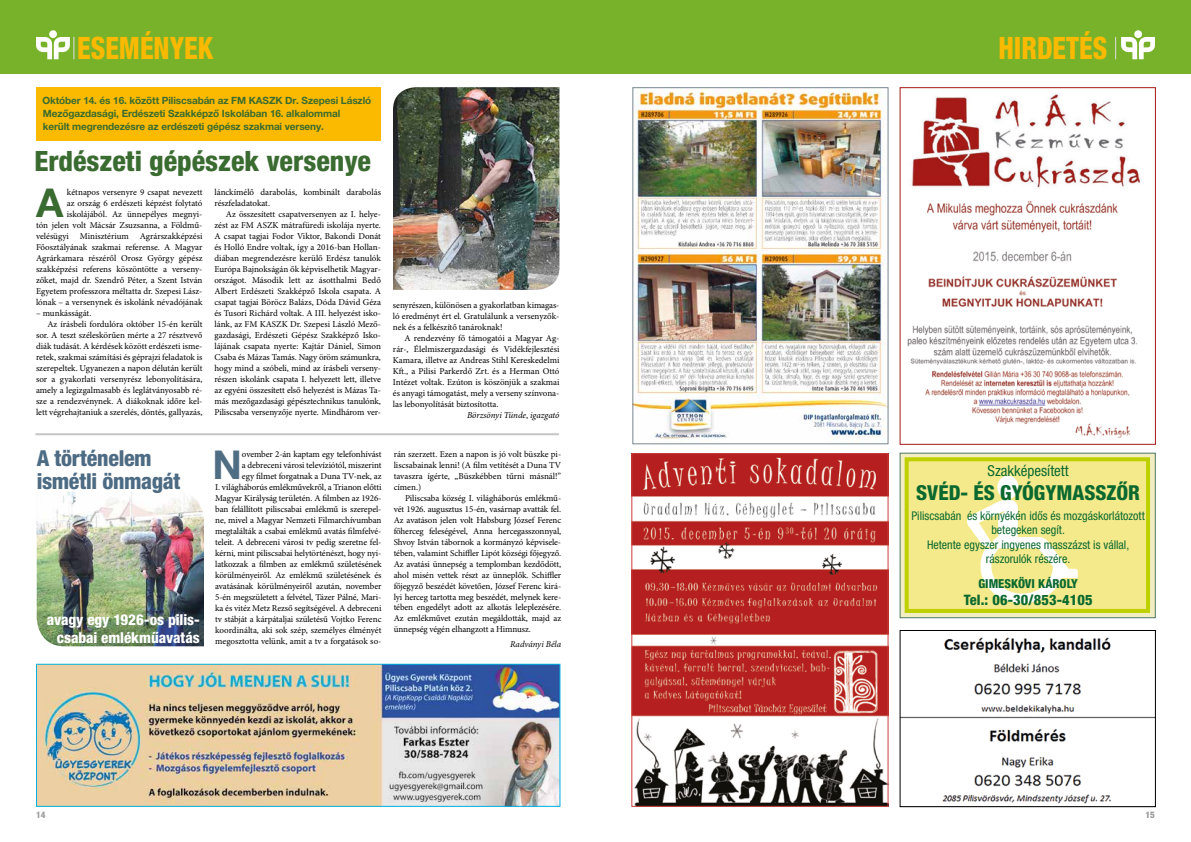
<style>
.page{position:relative;width:1191px;height:842px;background:#fff}
.page>*{position:absolute;margin:0;border:0;box-sizing:border-box;transform-origin:0 0}
.t1{font:700 39.8px "Helvetica Neue LT Pro";color:#3a6b30}
.t2{font:700 39.8px "Helvetica Neue LT Pro";color:#4f6d83}
.t3{font:800 condensed 30.9px "Helvetica Neue LT Pro";color:#fbba00;scale:.88 1}
.t4{font:800 condensed 28px "Helvetica Neue LT Pro";color:#3a6b30}
.t5{font:800 condensed 22px/23px "Helvetica Neue LT Pro";letter-spacing:-.015em;color:#4d6b83}
.t6{font:800 condensed 20.6px "Helvetica Neue LT Pro";color:#0b692f}
.t7{font:800 condensed 15px/18px "Helvetica Neue LT Pro";letter-spacing:-.005em;color:#fff;text-align:right}
.t8{font:condensed 15px "Helvetica Neue LT Pro";color:#0b692f}
.t9{font:800 condensed 14.4px "Helvetica Neue LT Pro";letter-spacing:.01em;color:#0b692f}
.t10{font:800 condensed 12.4px "Helvetica Neue LT Pro";color:#0b692f}
.t11{font:condensed 12px/14.4px "Helvetica Neue LT Pro";color:#0b692f;text-align:center}
.t12{font:700 10px/13px "Helvetica Neue LT Pro";letter-spacing:-.01em;color:#3a6b30}
.t13{font:9px/11px "Minion Pro";letter-spacing:-.005em;color:#000;text-align:justify}
.t14{font:italic 9px "Minion Pro";letter-spacing:-.005em;color:#000}
.t15{font:800 condensed 9px "Helvetica Neue LT Pro";color:#9d9d9c}
.t16{font:800 condensed 9px "Helvetica Neue LT Pro";color:#98989b}
.s1{font-style:normal}
</style>
<div class="page">
<div style="left:0;top:0;width:1191px;height:74px;background:#78b22b"></div>
<div style="left:1134px;top:30px;width:8px;height:8px;background:#fff;border-radius:50%"></div>
<div style="left:49px;top:30px;width:8px;height:8px;background:#fff;border-radius:50%"></div>
<svg style="left:36px;top:37px;width:38px;height:22px"></svg>
<svg style="left:1115px;top:37px;width:40px;height:22px"></svg>
<img style="left:393px;top:87px;width:166px;height:203px">
<img style="left:634px;top:89px;width:252px;height:353px">
<div style="left:632px;top:87px;width:256px;height:357px;border:1px solid #7a8791"></div>
<img style="left:901px;top:637px;width:252px;height:167px">
<div style="left:899px;top:630px;width:256px;height:177px;border:1px solid #000"></div>
<div style="left:899px;top:453px;width:256px;height:165px;background:#f3eec1;border:1px solid #4d7763"></div>
<div style="left:904px;top:457px;width:246px;height:156px;background:#f5ea8b;border:4px solid #bed000"></div>
<svg style="left:967px;top:476px;width:110px;height:127px"></svg>
<img style="left:633px;top:455px;width:253px;height:350px">
<div style="left:631px;top:453px;width:257px;height:354px;border:1px solid #ca3d3d"></div>
<div style="left:36px;top:87px;width:345px;height:53px;background:#fbba00"></div>
<img style="left:37px;top:491px;width:167px;height:155px">
<img style="left:38px;top:666px;width:520px;height:139px">
<div style="left:36px;top:664px;width:524px;height:143px;border:1px solid #00b0e2"></div>
<hr style="left:35px;top:433px;width:524px;height:2px;background:#c6c6c6">
<img style="left:907px;top:94px;width:235px;height:344px">
<div style="left:899px;top:87px;width:256px;height:358px;border:1px solid #a51916"></div>
<h2 class="t3" style="left:77px;top:29px;width:156px">ESEMÉNYEK</h2>
<h2 class="t3" style="left:998px;top:29px;width:125px">HIRDETÉS</h2>
<p class="t12" style="left:42px;top:94px;width:330px">Október 14. és 16. között Piliscsabán az FM KASZK Dr. Szepesi László<br>Mezőgazdasági, Erdészeti Szakképző Iskolában 16. alkalommal<br>került megrendezésre az erdészeti gépész szakmai verseny.</p>
<h3 class="t4" style="left:35px;top:144px;width:338px">Erdészeti gépészek versenye</h3>
<h1 class="t1" style="left:36px;top:178px;width:29px">A</h1>
<p class="t13" style="left:36px;top:187px;width:168px;text-align:right">kétnapos versenyre 9 csapat nevezett<br>az ország 6 erdészeti képzést folytató iskolájából. Az ünnepélyes megnyi-<br>tón jelen volt Mácsár Zsuzsanna, a Földmű&shy;velésügyi Minisztérium Agrárszakképzési Főosztályának szakmai referense. A Magyar Agrárkamara részéről Orosz György gépész szakképzési referens köszöntötte a verseny&shy;zőket, majd dr. Szendrő Péter, a Szent István Egyetem professzora méltatta dr. Szepesi Lász&shy;lónak – a versenynek és iskolánk névadójának</p>
<p class="t13" style="left:36px;top:308px;width:57px">– munkásságát.</p>
<p class="t13" style="left:47px;top:319px;width:157px">Az írásbeli fordulóra október 15-én került</p>
<p class="t13" style="left:36px;top:330px;width:168px">sor. A teszt széleskörűen mérte a 27 résztvevő</p>
<p class="t13" style="left:36px;top:341px;width:168px">diák tudását. A kérdések között erdészeti isme-</p>
<p class="t13" style="left:36px;top:352px;width:168px">retek, szakmai számítási és géprajzi feladatok is</p>
<p class="t13" style="left:36px;top:363px;width:168px">szerepeltek. Ugyanezen a napon délután került</p>
<p class="t13" style="left:36px;top:374px;width:168px">sor a gyakorlati versenyrész lebonyolítására,</p>
<p class="t13" style="left:36px;top:385px;width:168px">amely a legizgalmasabb és leglátványosabb ré-</p>
<p class="t13" style="left:36px;top:396px;width:168px">sze a rendezvénynek. A diákoknak időre kel-</p>
<p class="t13" style="left:36px;top:407px;width:168px">lett végrehajtaniuk a szerelés, döntés, gallyazás,</p>
<p class="t13" style="left:214px;top:187px;width:168px">lánckímélő darabolás, kombinált darabolás részfeladatokat.</p>
<p class="t13" style="left:214px;top:209px;width:168px;text-indent:11px">Az összesített csapatversenyen az I. helye&shy;zést az FM ASZK mátrafüredi iskolája nyerte.<br>A csapat tagjai Fodor Viktor, Bakondi Donát és Holló Endre voltak, így a 2016-ban Hollan&shy;diában megrendezésre kerülő Erdész tanulók Európa Bajnokságán ők képviselhetik Magyar&shy;országot. Második lett az ásotthalmi Bedő Albert Erdészeti Szakképző Iskola csapata. A csapat tagjai Böröcz Balázs, Dóda Dávid Géza és Tusori Richárd voltak. A III. helyezést isko&shy;lánk, az FM KASZK Dr. Szepesi László Mező&shy;gazdasági, Erdészeti Gépész Szakképző Isko&shy;lájának csapata nyerte: Kajtár Dániel, Simon Csaba és Mázas Tamás. Nagy öröm számunkra, hogy mind a szóbeli, mind az írásbeli verseny&shy;részen iskolánk csapata I. helyezett lett, illetve az egyéni összesített első helyezést is Mázas Ta&shy;más mezőgazdasági gépésztechnikus tanulónk, Piliscsaba versenyzője nyerte. Mindhárom ver-</p>
<p class="t13" style="left:393px;top:299px;width:168px">senyrészen, különösen a gyakorlatban kimagas&shy;ló eredményt ért el. Gratulálunk a versenyzők&shy;nek és a felkészítő tanároknak!</p>
<p class="t13" style="left:404px;top:332px;width:157px">A rendezvény fő támogatói a Magyar Ag-</p>
<p class="t13" style="left:393px;top:343px;width:168px">rár-, Élelmiszergazdasági és Vidékfejlesztési</p>
<p class="t13" style="left:393px;top:354px;width:168px">Kamara, illetve az Andreas Stihl Kereskedelmi</p>
<p class="t13" style="left:393px;top:365px;width:168px">Kft., a Pilisi Parkerdő Zrt. és a Herman Ottó</p>
<p class="t13" style="left:393px;top:376px;width:168px">Intézet voltak. Ezúton is köszönjük a szakmai</p>
<p class="t13" style="left:393px;top:387px;width:168px">és anyagi támogatást, mely a verseny színvona-</p>
<p class="t13" style="left:393px;top:398px;width:107px">las lebonyolítását biztosította.</p>
<p class="t14" style="left:467px;top:409px;width:94px">Börzsönyi Tünde<span class="s1">,</span> igazgató</p>
<h3 class="t5" style="left:37px;top:446px;width:145px">A történelem ismétli önmagát</h3>
<h3 class="t7" style="left:47px;top:610px;width:154px">avagy egy 1926-os pilis&shy;csabai emlékműavatás</h3>
<p class="t13" style="left:215px;top:448px;width:168px;text-align:right">ovember 2-án kaptam egy telefonhívást<br>a debreceni városi televíziótól, miszerint<br>egy filmet forgatnak a Duna TV-nek, az<br>I. világháborús emlékművekről, a Trianon előtti Magyar Királyság területén. A filmben az 1926- ban felállított piliscsabai emlékmű is szerepel&shy;ne, mivel a Magyar Nemzeti Filmarchívumban megtalálták a csabai emlékmű avatás filmfelvé&shy;teleit. A debreceni városi tv pedig szeretne fel&shy;kérni, mint piliscsabai helytörténészt, hogy nyi&shy;latkozzak a filmben az emlékmű születésének körülményeiről. Az emlékmű születésének és avatásának körülményeiről azután, november 5-én megszületett a felvétel, Tázer Pálné, Mari&shy;ka és vitéz Metz Rezső segítségével. A debreceni tv stábját a kárpátaljai születésű Vojtko Ferenc koordinálta, aki sok szép, személyes élményét megosztotta velünk, amit a tv a forgatások so-</p>
<p class="t13" style="left:394px;top:448px;width:169px">rán szerzett. Ezen a napon is jó volt büszke pi&shy;liscsabainak lenni! (A film vetítését a Duna TV tavaszra ígérte, „Büszkébben tűrni másnál!” címen.)</p>
<h1 class="t2" style="left:212px;top:440px;width:31px">N</h1>
<p class="t13" style="left:394px;top:492px;width:169px;text-indent:11px">Piliscsaba község I. világháborús emlékmű&shy;vét 1926. augusztus 15-én, vasárnap avatták fel.<br>Az avatáson jelen volt Habsburg József Ferenc főherceg feleségével, Anna hercegasszonnyal, Shvoy István tábornok a kormányzó képvisele&shy;tében, valamint Schiffler Lipót községi főjegyző.<br>Az avatási ünnepség a templomban kezdődött, ahol misén vettek részt az ünneplők. Schiffler főjegyző beszédét követően, József Ferenc kirá&shy;lyi herceg tartotta meg beszédét, melynek kere&shy;tében engedélyt adott az alkotás leleplezésére.<br>Az emlékművet ezután megáldották, majd az ünnepség végén elhangzott a Himnusz.</p>
<p class="t14" style="left:510px;top:637px;width:52px">Radványi Béla</p>
<h3 class="t8" style="left:987px;top:462px;width:83px">Szakképesített</h3>
<h3 class="t6" style="left:916px;top:480px;width:225px">SVÉD- ÉS GYÓGYMASSZŐR</h3>
<h3 class="t11" style="left:911px;top:508px;width:235px">Piliscsabán és környékén idős és mozgáskorlátozott betegeken segít.<br>Hetente egyszer ingyenes masszázst is vállal, rászorulók részére.</h3>
<h3 class="t10" style="left:978px;top:576px;width:101px">GIMESKÖVI KÁROLY</h3>
<h3 class="t9" style="left:963px;top:591px;width:130px">Tel.: 06-30/853-4105</h3>
<p class="t15" style="left:36px;top:810px;width:11px">14</p>
<p class="t16" style="left:1145px;top:810px;width:11px">15</p>
</div>
